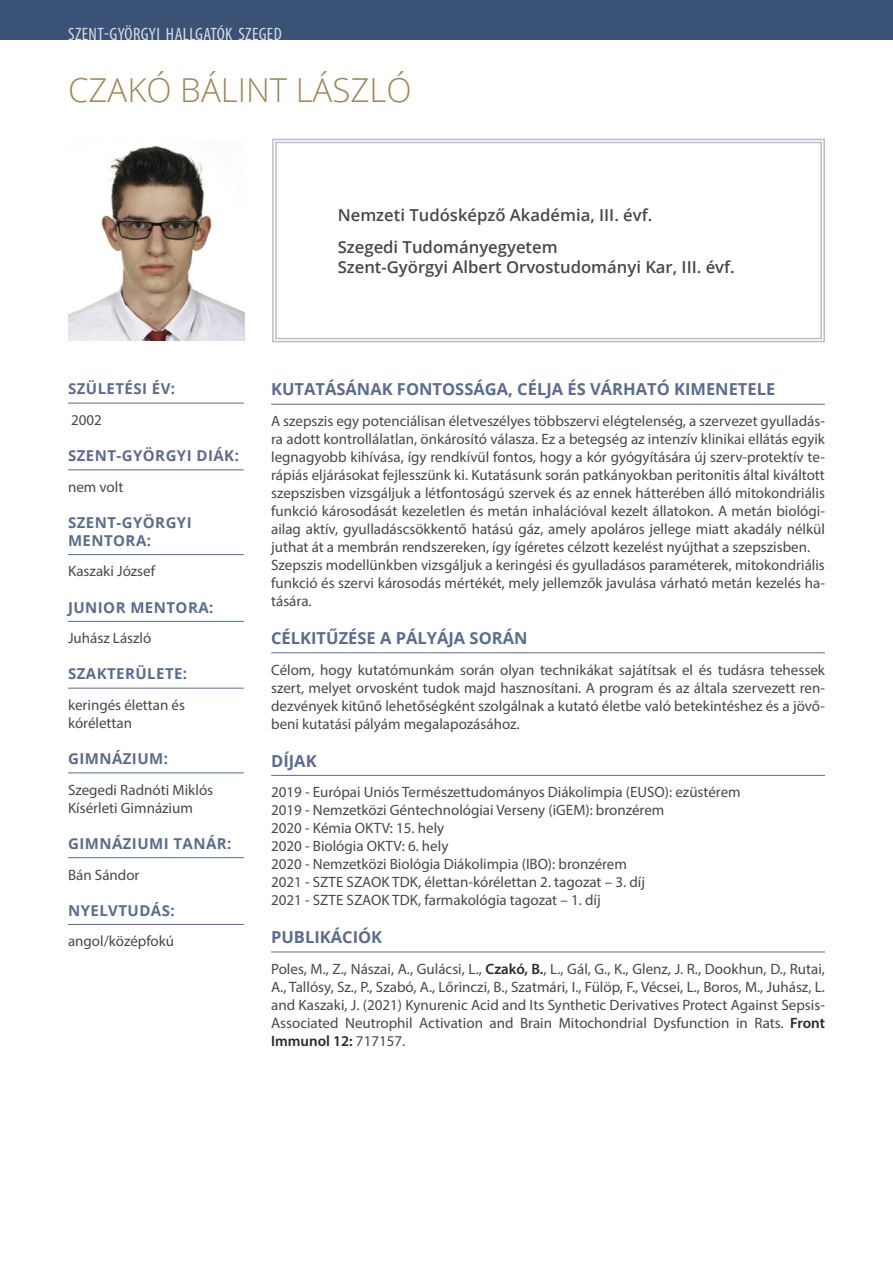
<style>
.page{position:relative;width:893px;height:1263px;background:#fff}
.page>*{position:absolute;margin:0;border:0;box-sizing:border-box;transform-origin:0 0}
.Név_H{font:300 33px "Open Sans";color:#9f8759}
.t1{font:condensed 18px "Myriad Pro";letter-spacing:.02em;color:#fff}
.Affiliáció1_H{font:600 16.5px/19.8px "Open Sans";color:#484848}
.alcím1_H{font:700 16.5px "Open Sans";color:#5b6c8d}
.body1_H{font:15px/18px "Myriad Pro";color:#484848;text-align:justify}
.Közlemények{font:15px/18px "Myriad Pro";color:#484848;text-align:justify}
.díjak_H{font:15px "Myriad Pro";color:#484848}
.Body2_H{font:15px/18px "Myriad Pro";color:#484848}
.Bal_oldal_címek{font:700 15px/18px "Open Sans";letter-spacing:.03em;color:#5b6c8d}
.s1{font-weight:600;color:#292929}
</style>
<div class="page">
<div style="left:0;top:0;width:893px;height:40px;background:#3a5275"></div>
<svg style="left:272px;top:138px;width:553px;height:205px"></svg>
<div style="left:275px;top:142px;width:547px;height:197px;border:1px solid #bcbdcb"></div>
<img style="left:69px;top:145px;width:175px;height:195px">
<hr style="left:68px;top:403px;width:176px;height:1px;background:#5b6c8d">
<hr style="left:68px;top:469px;width:176px;height:1px;background:#5b6c8d">
<hr style="left:68px;top:554px;width:176px;height:1px;background:#5b6c8d">
<hr style="left:68px;top:621px;width:176px;height:1px;background:#5b6c8d">
<hr style="left:68px;top:688px;width:176px;height:1px;background:#5b6c8d">
<hr style="left:68px;top:772px;width:176px;height:1px;background:#5b6c8d">
<hr style="left:68px;top:857px;width:176px;height:1px;background:#5b6c8d">
<hr style="left:68px;top:924px;width:176px;height:1px;background:#5b6c8d">
<hr style="left:271px;top:404px;width:554px;height:1px;background:#5b6c8d">
<hr style="left:271px;top:652px;width:554px;height:1px;background:#5b6c8d">
<hr style="left:271px;top:775px;width:554px;height:1px;background:#5b6c8d">
<hr style="left:271px;top:951px;width:554px;height:1px;background:#5b6c8d">
<p class="t1" style="left:68px;top:23px;width:215px">SZENT-GYÖRGYI HALLGATÓK SZEGED</p>
<p class="Név_H" style="left:68px;top:67px;width:345px">CZAKÓ BÁLINT LÁSZLÓ</p>
<p class="Affiliáció1_H" style="left:338px;top:204px;width:316px">Nemzeti Tudósképző Akadémia, III. évf.</p>
<p class="Affiliáció1_H" style="left:338px;top:237px;width:399px">Szegedi Tudományegyetem<br>Szent-Györgyi Albert Orvostudományi Kar, III. évf.</p>
<p class="Bal_oldal_címek" style="left:68px;top:379px;width:109px">SZÜLETÉSI ÉV:</p>
<p class="Body2_H" style="left:71px;top:411px;width:32px">2002</p>
<p class="Bal_oldal_címek" style="left:68px;top:446px;width:172px">SZENT-GYÖRGYI DIÁK:</p>
<p class="Body2_H" style="left:68px;top:477px;width:57px">nem volt</p>
<p class="Bal_oldal_címek" style="left:68px;top:513px;width:125px">SZENT-GYÖRGYI<br>MENTORA:</p>
<p class="Body2_H" style="left:68px;top:562px;width:89px">Kaszaki József</p>
<p class="Bal_oldal_címek" style="left:68px;top:598px;width:147px">JUNIOR MENTORA:</p>
<p class="Body2_H" style="left:68px;top:629px;width:85px">Juhász László</p>
<p class="Bal_oldal_címek" style="left:68px;top:664px;width:121px">SZAKTERÜLETE:</p>
<p class="Body2_H" style="left:68px;top:696px;width:119px">keringés élettan és kórélettan</p>
<p class="Bal_oldal_címek" style="left:68px;top:749px;width:101px">GIMNÁZIUM:</p>
<p class="Body2_H" style="left:68px;top:780px;width:147px">Szegedi Radnóti Miklós<br>Kísérleti Gimnázium</p>
<p class="Bal_oldal_címek" style="left:68px;top:834px;width:165px">GIMNÁZIUMI TANÁR:</p>
<p class="Body2_H" style="left:68px;top:865px;width:73px">Bán Sándor</p>
<p class="Bal_oldal_címek" style="left:68px;top:901px;width:108px">NYELVTUDÁS:</p>
<p class="Body2_H" style="left:68px;top:932px;width:108px">angol/középfokú</p>
<p class="alcím1_H" style="left:271px;top:378px;width:506px">KUTATÁSÁNAK FONTOSSÁGA, CÉLJA ÉS VÁRHATÓ KIMENETELE</p>
<p class="body1_H" style="left:271px;top:412px;width:555px">A szepszis egy potenciálisan életveszélyes többszervi elégtelenség, a szervezet gyulladás&shy;ra adott kontrollálatlan, önkárosító válasza. Ez a betegség az intenzív klinikai ellátás egyik legnagyobb kihívása, így rendkívül fontos, hogy a kór gyógyítására új szerv-protektív te&shy;rápiás eljárásokat fejlesszünk ki. Kutatásunk során patkányokban peritonitis által kiváltott szepszisben vizsgáljuk a létfontoságú szervek és az ennek hátterében álló mitokondriális funkció károsodását kezeletlen és metán inhalációval kezelt állatokon. A metán biológi&shy;ailag aktív, gyulladáscsökkentő hatású gáz, amely apoláros jellege miatt akadály nélkül juthat át a membrán rendszereken, így ígéretes célzott kezelést nyújthat a szepszisben.</p>
<p class="body1_H" style="left:271px;top:556px;width:555px">Szepszis modellünkben vizsgáljuk a keringési és gyulladásos paraméterek, mitokondriális funkció és szervi károsodás mértékét, mely jellemzők javulása várható metán kezelés ha&shy;tására.</p>
<p class="alcím1_H" style="left:271px;top:626px;width:258px">CÉLKITŰZÉSE A PÁLYÁJA SORÁN</p>
<p class="body1_H" style="left:271px;top:660px;width:555px">Célom, hogy kutatómunkám során olyan technikákat sajátítsak el és tudásra tehessek szert, melyet orvosként tudok majd hasznosítani. A program és az általa szervezett ren&shy;dezvények kitűnő lehetőségként szolgálnak a kutató életbe való betekintéshez és a jövő&shy;beni kutatási pályám megalapozásához.</p>
<p class="alcím1_H" style="left:271px;top:749px;width:47px">DÍJAK</p>
<p class="díjak_H" style="left:271px;top:783px;width:471px">2019 - Európai Uniós Természettudományos Diákolimpia (EUSO): ezüstérem</p>
<p class="díjak_H" style="left:271px;top:801px;width:395px">2019 - Nemzetközi Géntechnológiai Verseny (iGEM): bronzérem</p>
<p class="díjak_H" style="left:271px;top:819px;width:175px">2020 - Kémia OKTV: 15. hely</p>
<p class="díjak_H" style="left:271px;top:837px;width:179px">2020 - Biológia OKTV: 6. hely</p>
<p class="díjak_H" style="left:271px;top:855px;width:357px">2020 - Nemzetközi Biológia Diákolimpia (IBO): bronzérem</p>
<p class="díjak_H" style="left:271px;top:873px;width:375px">2021 - SZTE SZAOK TDK, élettan-kórélettan 2. tagozat – 3. díj</p>
<p class="díjak_H" style="left:271px;top:891px;width:331px">2021 - SZTE SZAOK TDK, farmakológia tagozat – 1. díj</p>
<p class="alcím1_H" style="left:271px;top:925px;width:113px">PUBLIKÁCIÓK</p>
<p class="Közlemények" style="left:271px;top:959px;width:555px">Poles, M., Z., Nászai, A., Gulácsi, L., <span class="s1">Czakó, B.</span>, L., Gál, G., K., Glenz, J. R., Dookhun, D., Rutai, A., Tallósy, Sz., P., Szabó, A., Lőrinczi, B., Szatmári, I., Fülöp, F., Vécsei, L., Boros, M., Juhász, L. and Kaszaki, J. (2021) Kynurenic Acid and Its Synthetic Derivatives Protect Against Sepsis-Associated Neutrophil Activation and Brain Mitochondrial Dysfunction in Rats. <span class="s1">Front Immunol 12:</span> 717157.</p>
</div>
